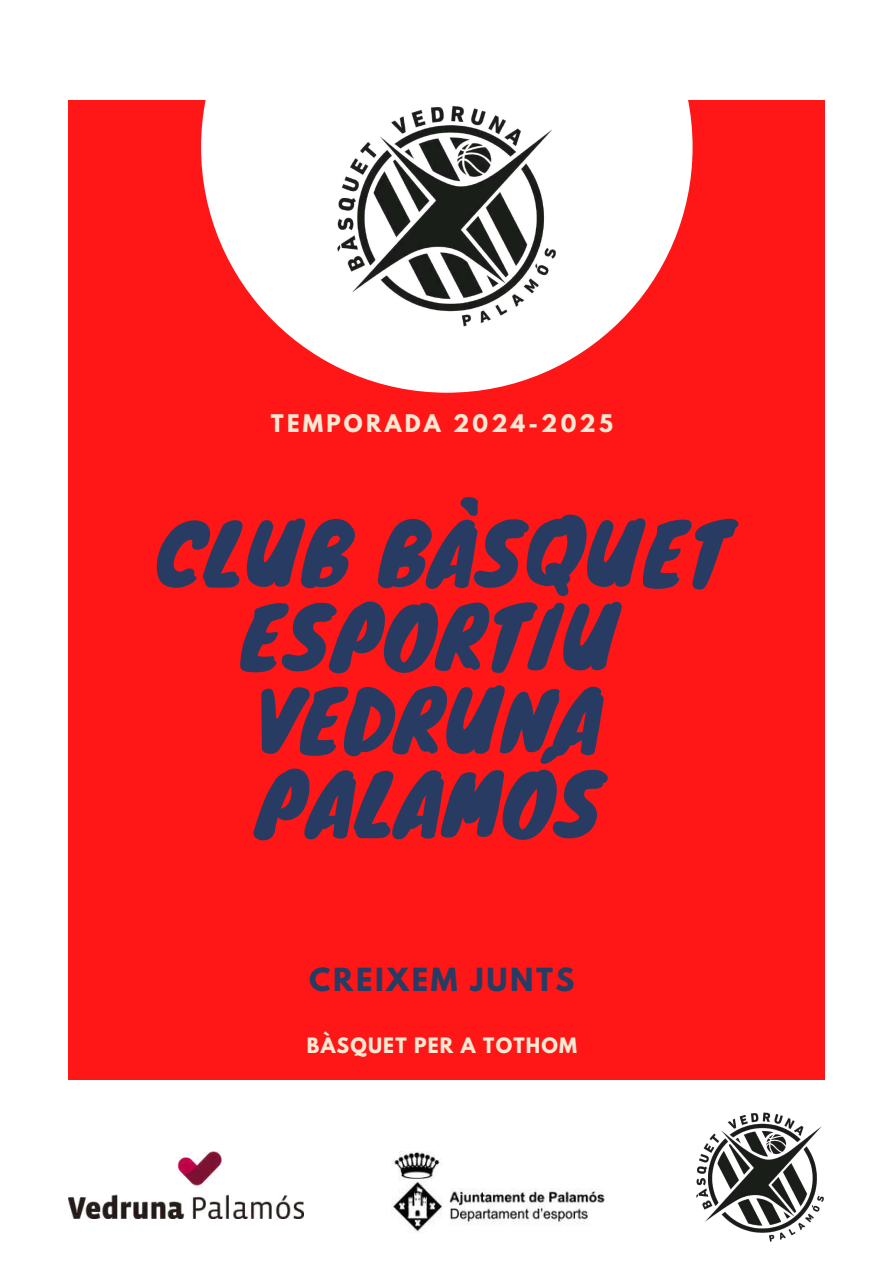
<style>
.page{position:relative;width:894px;height:1264px;background:#fff}
.page>*{position:absolute;margin:0;border:0;box-sizing:border-box;transform-origin:0 0}
.t1{font:82.05px/83.4px "Knewave";letter-spacing:.02em;color:#283c63;text-align:center}
.t2{font:700 28.2px "League Spartan";letter-spacing:.095em;color:#283c63}
.t3{font:700 21.45px "League Spartan";letter-spacing:.15em;color:#fbe8d3}
.t4{font:700 18.9px "League Spartan";letter-spacing:.065em;color:#fbe8d3}
</style>
<div class="page">
<div style="left:68px;top:100px;width:756px;height:979px;background:#ff1616"></div>
<img style="left:68px;top:1151px;width:236px;height:67px">
<svg style="left:201px;top:100px;width:491px;height:293px;fill:#fff"></svg>
<img style="left:696px;top:1112px;width:128px;height:130px">
<img style="left:392px;top:1151px;width:213px;height:81px">
<img style="left:331px;top:100px;width:231px;height:232px">
<p class="t3" style="left:271px;top:413px;width:343px">TEMPORADA 2024-2025</p>
<p class="t1" style="left:156px;top:509px;width:574px">CLUB BÀSQUET<br>ESPORTIU<br>VEDRUNA<br>PALAMÓS</p>
<p class="t2" style="left:309px;top:965px;width:267px">CREIXEM JUNTS</p>
<p class="t4" style="left:307px;top:1036px;width:271px">BÀSQUET PER A TOTHOM</p>
</div>
